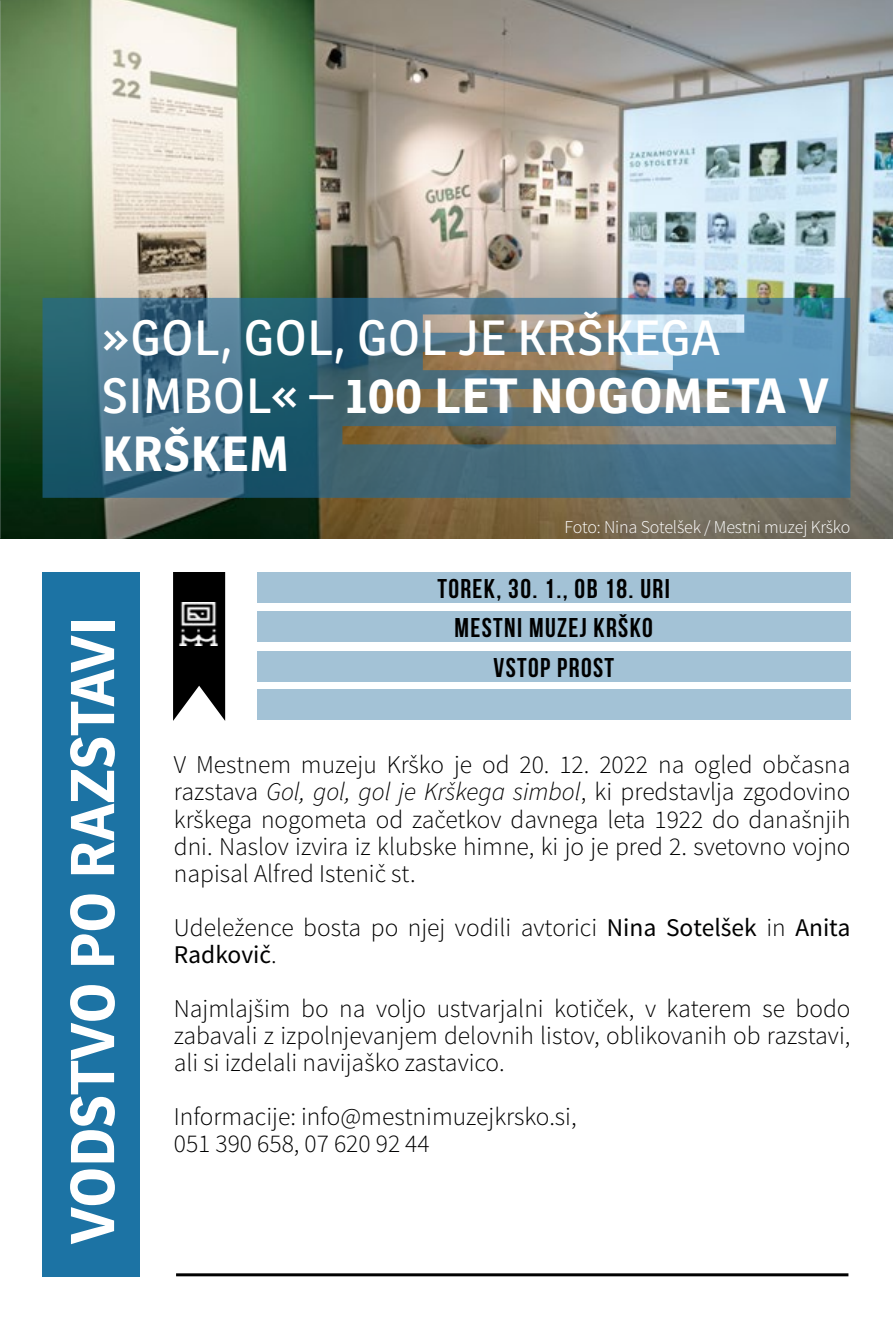
<style>
.page{position:relative;width:893px;height:1319px;background:#fff}
.page>*{position:absolute;margin:0;border:0;box-sizing:border-box;transform-origin:0 0}
.t1{font:700 60px "Ronnia";color:#fff}
.t2{font:48px/57.6px "Ronnia";letter-spacing:.02em;color:#fff}
.t3{font:700 27px/39.6px "Bebas Neue";letter-spacing:.05em;color:#000;text-align:center}
.t4{font:300 25.5px/27px "Source Sans Pro";color:#000101;text-align:justify}
.t5{font:300 18px "Source Sans Pro";letter-spacing:-.01em;color:#fff}
.s1{font-weight:700}
.s2{font-style:italic}
.s3{font-weight:400}
</style>
<div class="page">
<img style="left:1px;top:0;width:892px;height:538px">
<div style="left:43px;top:571px;width:97px;height:705px;background:#1c73a4"></div>
<div style="left:257px;top:689px;width:593px;height:30px;background:#a3c2d6"></div>
<div style="left:257px;top:572px;width:593px;height:30px;background:#a3c2d6"></div>
<div style="left:257px;top:611px;width:593px;height:30px;background:#a3c2d6"></div>
<div style="left:257px;top:651px;width:593px;height:30px;background:#a3c2d6"></div>
<hr style="left:176px;top:1272px;width:672px;height:3px;background:#000">
<svg style="left:173px;top:572px;width:52px;height:148px;background:#272727"></svg>
<svg style="left:43px;top:298px;width:807px;height:199px;background:#4f7483"></svg>
<img style="left:177px;top:602px;width:43px;height:43px">
<img style="left:0;top:0;width:1px;height:538px">
<h2 class="t2" style="left:102px;top:309px;width:728px">»GOL, GOL, GOL JE KRŠKEGA<br>SIMBOL« – <span class="s1">100 LET NOGOMETA V<br>KRŠKEM</span></h2>
<h1 class="t1" style="left:54px;top:1244px;width:629px;rotate:-90deg">VODSTVO PO RAZSTAVI</h1>
<p class="t5" style="left:565px;top:516px;width:287px">Foto: Nina Sotelšek / Mestni muzej Krško</p>
<p class="t3" style="left:437px;top:568px;width:234px">TOREK, 30. 1., OB 18. URI<br>MESTNI MUZEJ KRŠKO</p>
<p class="t3" style="left:494px;top:647px;width:122px">VSTOP PROST</p>
<p class="t4" style="left:174px;top:751px;width:678px">V Mestnem muzeju Krško je od 20. 12. 2022 na ogled občasna razstava <span class="s2">Gol, gol, gol je Krškega simbol</span>, ki predstavlja zgodovino krškega nogometa od začetkov davnega leta 1922 do današnjih dni. Naslov izvira iz klubske himne, ki jo je pred 2. svetovno vojno napisal Alfred Istenič st.</p>
<p class="t4" style="left:174px;top:913px;width:678px">Udeležence bosta po njej vodili avtorici <span class="s3">Nina Sotelšek</span> in <span class="s3">Anita<br>Radkovič</span>.</p>
<p class="t4" style="left:174px;top:994px;width:678px">Najmlajšim bo na voljo ustvarjalni kotiček, v katerem se bodo zabavali z izpolnjevanjem delovnih listov, oblikovanih ob razstavi, ali si izdelali navijaško zastavico.</p>
<p class="t4" style="left:174px;top:1102px;width:404px">Informacije: info@mestnimuzejkrsko.si,<br>051 390 658, 07 620 92 44</p>
</div>
